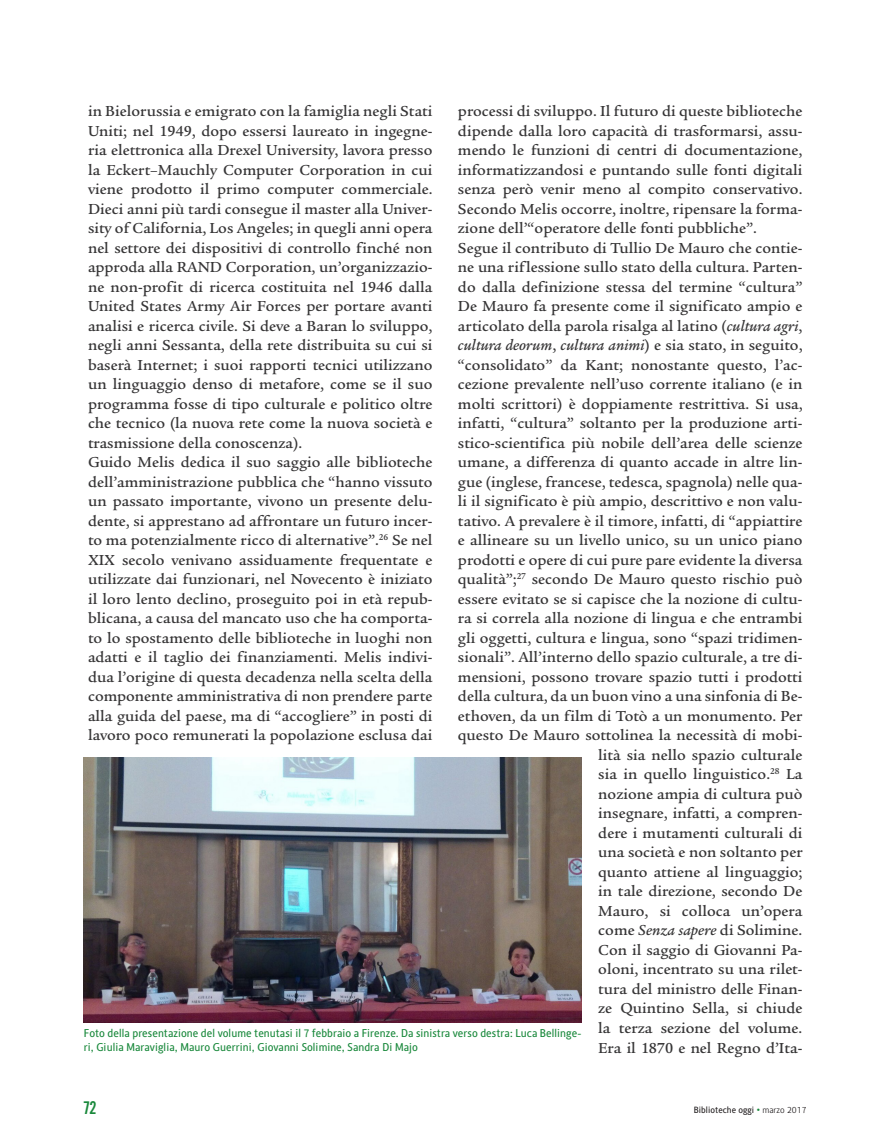
<style>
.page{position:relative;width:892px;height:1148px;background:#fff}
.page>*{position:absolute;margin:0;border:0;box-sizing:border-box;transform-origin:0 0}
.t1{font:18px "Alternate Gothic No 2 BT";color:#19883b}
.testi_-_rubriche-1Co{font:500 15.75px/19.5px "Legacy Ser ITC";color:#363536;text-align:justify}
.dida{font:11.25px/13.5px "Alber";color:#19883b}
.t2{font:9px "Alber";color:#231f20}
.s1{font-style:italic}
.s2{font-weight:700;font-style:italic;color:#19883b}
.s3{font-weight:300}
</style>
<div class="page">
<img style="left:84px;top:757px;width:497px;height:265px">
<p class="testi_-_rubriche-1Co" style="left:458px;top:102px;width:346px">processi di sviluppo. Il futuro di queste biblioteche dipende dalla loro capacità di trasformarsi, assu&shy;mendo le funzioni di centri di documentazione, informatizzandosi e puntando sulle fonti digitali senza però venir meno al compito conservativo.<br>Secondo Melis occorre, inoltre, ripensare la forma&shy;zione dell’“operatore delle fonti pubbliche”.</p>
<p class="testi_-_rubriche-1Co" style="left:458px;top:238px;width:346px;text-align:right">Segue il contributo di Tullio De Mauro che contie&shy;ne una riflessione sullo stato della cultura. Parten&shy;do dalla definizione stessa del termine “cultura” De Mauro fa presente come il significato ampio e articolato della parola risalga al latino (<span class="s1">cultura agri</span>, <span class="s1">cultura deorum</span>, <span class="s1">cultura animi</span>) e sia stato, in seguito, “consolidato” da Kant; nonostante questo, l’ac&shy;cezione prevalente nell’uso corrente italiano (e in molti scrittori) è doppiamente restrittiva. Si usa, infatti, “cultura” soltanto per la produzione arti&shy;stico-scientifica più nobile dell’area delle scienze umane, a differenza di quanto accade in altre lin&shy;gue (inglese, francese, tedesca, spagnola) nelle qua&shy;li il significato è più ampio, descrittivo e non valu&shy;tativo. A prevalere è il timore, infatti, di “appiattire e allineare su un livello unico, su un unico piano prodotti e opere di cui pure pare evidente la diversa qualità”;<sup>27</sup> secondo De Mauro questo rischio può essere evitato se si capisce che la nozione di cultu&shy;ra si correla alla nozione di lingua e che entrambi gli oggetti, cultura e lingua, sono “spazi tridimen&shy;sionali”. All’interno dello spazio culturale, a tre di&shy;mensioni, possono trovare spazio tutti i prodotti della cultura, da un buon vino a una sinfonia di Be&shy;ethoven, da un film di Totò a un monumento. Per questo De Mauro sottolinea la necessità di mobi&shy;lità sia nello spazio culturale<br>sia in quello linguistico.<sup>28</sup> La<br>nozione ampia di cultura può<br>insegnare, infatti, a compren-<br>dere i mutamenti culturali di<br>una società e non soltanto per<br>quanto attiene al linguaggio;<br>in tale direzione, secondo De<br>Mauro, si colloca un’opera<br>come <span class="s1">Senza sapere</span> di Solimine.</p>
<p class="testi_-_rubriche-1Co" style="left:598px;top:940px;width:206px">Con il saggio di Giovanni Pa&shy;oloni, incentrato su una rilet&shy;tura del ministro delle Finan&shy;ze Quintino Sella, si chiude la terza sezione del volume.<br>Era il 1870 e nel Regno d’Ita-</p>
<p class="testi_-_rubriche-1Co" style="left:88px;top:102px;width:346px">in Bielorussia e emigrato con la famiglia negli Stati Uniti; nel 1949, dopo essersi laureato in ingegne&shy;ria elettronica alla Drexel University, lavora presso la Eckert–Mauchly Computer Corporation in cui viene prodotto il primo computer commerciale.<br>Dieci anni più tardi consegue il master alla Univer&shy;sity of California, Los Angeles; in quegli anni opera nel settore dei dispositivi di controllo finché non approda alla RAND Corporation, un’organizzazio&shy;ne non-profit di ricerca costituita nel 1946 dalla United States Army Air Forces per portare avanti analisi e ricerca civile. Si deve a Baran lo sviluppo, negli anni Sessanta, della rete distribuita su cui si baserà Internet; i suoi rapporti tecnici utilizzano un linguaggio denso di metafore, come se il suo programma fosse di tipo culturale e politico oltre che tecnico (la nuova rete come la nuova società e trasmissione della conoscenza).</p>
<p class="testi_-_rubriche-1Co" style="left:88px;top:453px;width:346px">Guido Melis dedica il suo saggio alle biblioteche dell’amministrazione pubblica che “hanno vissuto un passato importante, vivono un presente delu&shy;dente, si apprestano ad affrontare un futuro incer&shy;to ma potenzialmente ricco di alternative”.<sup>26</sup> Se nel XIX secolo venivano assiduamente frequentate e utilizzate dai funzionari, nel Novecento è iniziato il loro lento declino, proseguito poi in età repub&shy;blicana, a causa del mancato uso che ha comporta&shy;to lo spostamento delle biblioteche in luoghi non adatti e il taglio dei finanziamenti. Melis indivi&shy;dua l’origine di questa decadenza nella scelta della componente amministrativa di non prendere parte alla guida del paese, ma di “accogliere” in posti di lavoro poco remunerati la popolazione esclusa dai</p>
<p class="dida" style="left:84px;top:1026px;width:499px">Foto della presentazione del volume tenutasi il 7 febbraio a Firenze. Da sinistra verso destra: Luca Bellinge&shy;ri, Giulia Maraviglia, Mauro Guerrini, Giovanni Solimine, Sandra Di Majo</p>
<p class="t1" style="left:84px;top:1097px;width:14px">72</p>
<p class="t2" style="left:694px;top:1104px;width:114px">Biblioteche oggi <span class="s2">•</span> <span class="s3">marzo 2017</span></p>
</div>
